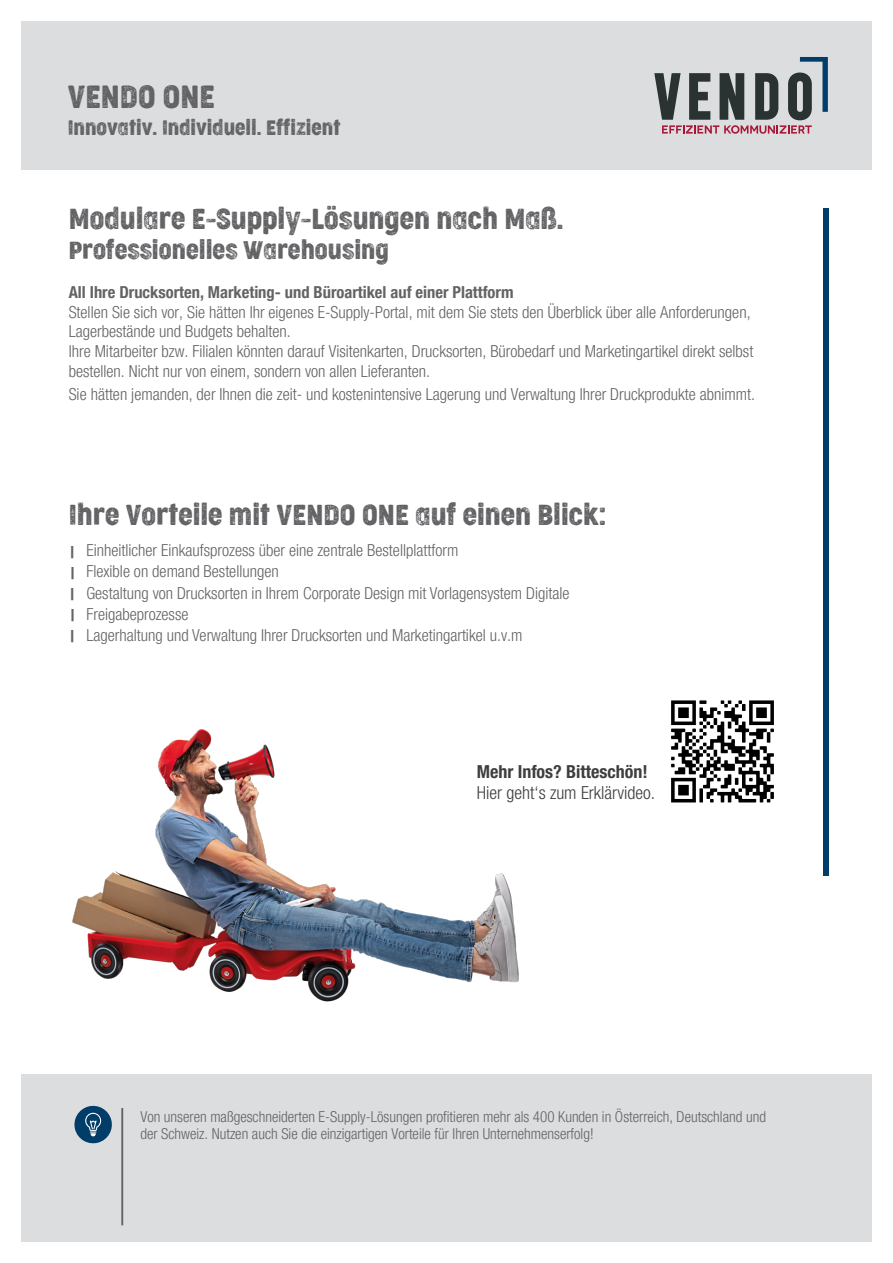
<style>
.page{position:relative;width:893px;height:1263px;background:#fff}
.page>*{position:absolute;margin:0;border:0;box-sizing:border-box;transform-origin:0 0}
.t1{font:30px "Cocogoose Condensed Letterpress";color:#636366}
.t2{font:27px "Cocogoose Condensed Letterpress";color:#636366}
.t3{font:24px "Cocogoose Condensed Letterpress";color:#636366}
.t4{font:19.5px "Cocogoose Condensed Letterpress";color:#636366}
.t5{font:300 condensed 18px "Helvetica Neue LT Std";color:#3e3e3f}
.t6{font:700 condensed 18px "Helvetica Neue LT Std";color:#3e3e3f}
.t7{font:300 condensed 16.5px/21.3px "Helvetica Neue LT Pro";color:#636366}
.t8{font:700 condensed 16.5px "Helvetica Neue LT Pro";color:#636366}
.t9{font:700 condensed 16.5px/21.1px "Helvetica Neue LT Std";color:#636366;text-align:justify}
.t10{font:300 condensed 15px/17.1px "Helvetica Neue LT Pro";color:#636366}
</style>
<div class="page">
<div style="left:21px;top:21px;width:851px;height:149px;background:#dcdddf"></div>
<div style="left:21px;top:1075px;width:851px;height:167px;background:#dcdddf"></div>
<div style="left:823px;top:208px;width:5px;height:668px;background:#003d69"></div>
<hr style="left:122px;top:1108px;width:1px;height:117px;background:#636366">
<svg style="left:654px;top:57px;width:174px;height:77px"></svg>
<img style="left:671px;top:700px;width:103px;height:103px">
<img style="left:72px;top:729px;width:447px;height:273px">
<svg style="left:74px;top:1106px;width:38px;height:37px"></svg>
<h1 class="t1" style="left:68px;top:76px;width:149px">VENDO ONE</h1>
<p class="t4" style="left:68px;top:114px;width:274px">Innovativ. Individuell. Effizient</p>
<h2 class="t2" style="left:69px;top:200px;width:496px">Modulare E-Supply-Lösungen nach Maß.</h2>
<h3 class="t3" style="left:69px;top:233px;width:322px">Professionelles Warehousing</h3>
<p class="t8" style="left:69px;top:282px;width:446px">All Ihre Drucksorten, Marketing- und Büroartikel auf einer Plattform</p>
<p class="t7" style="left:69px;top:302px;width:686px;line-height:19.8px">Stellen Sie sich vor, Sie hätten Ihr eigenes E-Supply-Portal, mit dem Sie stets den Überblick über alle Anforderungen, Lagerbestände und Budgets behalten.<br>Ihre Mitarbeiter bzw. Filialen könnten darauf Visitenkarten, Drucksorten, Bürobedarf und Marketingartikel direkt selbst bestellen. Nicht nur von einem, sondern von allen Lieferanten.</p>
<p class="t7" style="left:69px;top:383px;width:688px">Sie hätten jemanden, der Ihnen die zeit- und kostenintensive Lagerung und Verwaltung Ihrer Druckprodukte abnimmt.</p>
<h2 class="t2" style="left:69px;top:496px;width:539px">Ihre Vorteile mit VENDO ONE auf einen Blick:</h2>
<p class="t7" style="left:86px;top:539px;width:485px">Einheitlicher Einkaufsprozess über eine zentrale Bestellplattform<br>Flexible on demand Bestellungen<br>Gestaltung von Drucksorten in Ihrem Corporate Design mit Vorlagensystem Digitale Freigabeprozesse<br>Lagerhaltung und Verwaltung Ihrer Drucksorten und Marketingartikel u.v.m</p>
<p class="t9" style="left:70px;top:541px;width:6px">| | | | |</p>
<p class="t6" style="left:477px;top:760px;width:173px">Mehr Infos? Bitteschön!</p>
<p class="t5" style="left:477px;top:782px;width:180px">Hier geht‘s zum Erklärvideo.</p>
<p class="t10" style="left:140px;top:1108px;width:627px">Von unseren maßgeschneiderten E-Supply-Lösungen profitieren mehr als 400 Kunden in Österreich, Deutschland und der Schweiz. Nutzen auch Sie die einzigartigen Vorteile für Ihren Unternehmenserfolg!</p>
</div>
